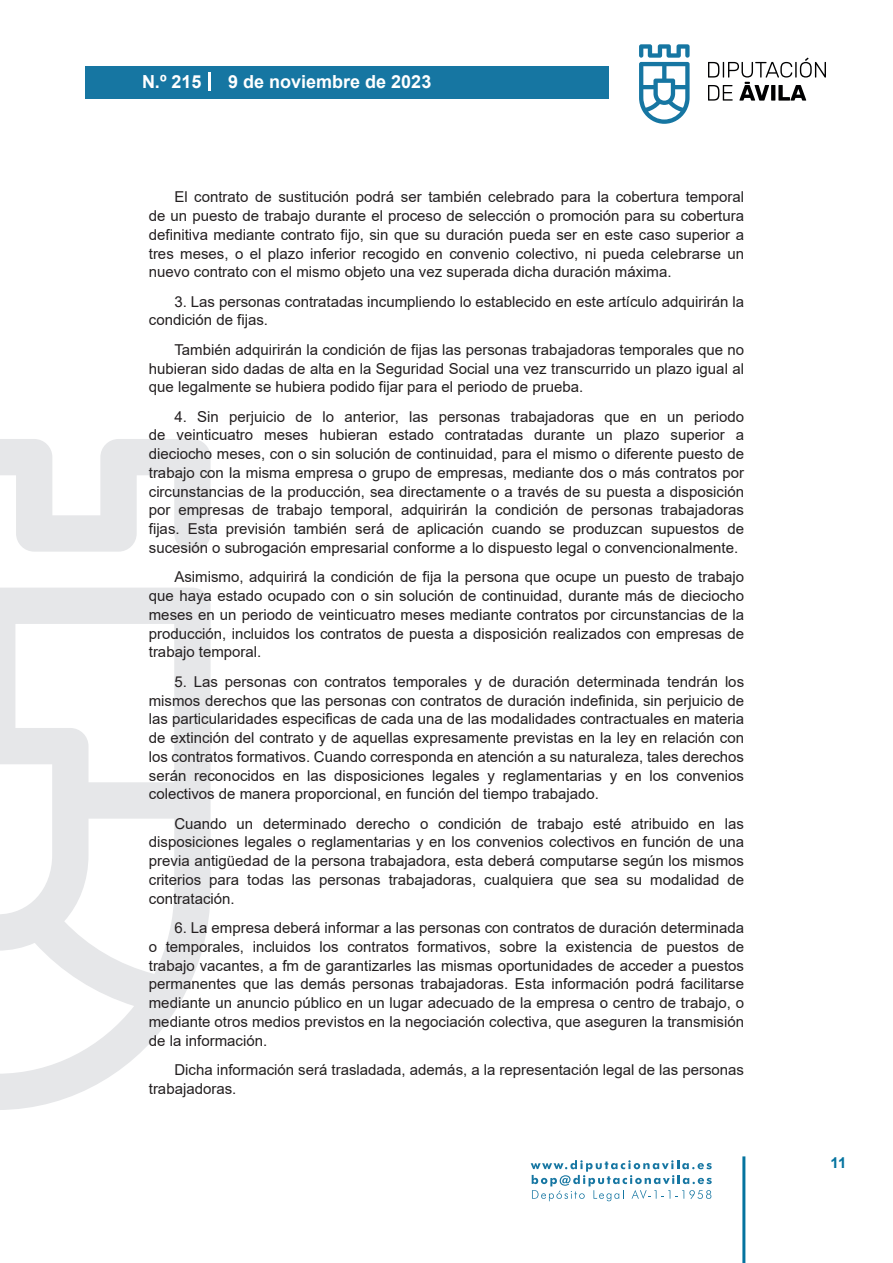
<style>
.page{position:relative;width:893px;height:1263px;background:#fff}
.page>*{position:absolute;margin:0;border:0;box-sizing:border-box;transform-origin:0 0}
.t1{font:700 18px "Arial";color:#fff}
.texto_normal{font:15px/18.8px "Arial";color:#231f20;text-align:justify}
.t2{font:700 15px "Arial";color:#04739f}
</style>
<div class="page">
<svg style="left:531px;top:1160px;width:181px;height:41px"></svg>
<div style="left:85px;top:66px;width:523px;height:33px;background:#1676a2"></div>
<svg style="left:639px;top:44px;width:51px;height:80px"></svg>
<svg style="left:708px;top:58px;width:118px;height:43px"></svg>
<hr style="left:742px;top:1156px;width:3px;height:107px;background:#04739f">
<svg style="left:208px;top:72px;width:2px;height:18px"></svg>
<svg style="left:0;top:439px;width:211px;height:671px"></svg>
<p class="t1" style="left:142px;top:69px;width:61px">N.º 215</p>
<p class="t1" style="left:228px;top:69px;width:205px">9 de noviembre de 2023</p>
<p class="texto_normal" style="left:149px;top:188px;width:597px;text-indent:26px">El contrato de sustitución podrá ser también celebrado para la cobertura temporal de un puesto de trabajo durante el proceso de selección o promoción para su cobertura definitiva mediante contrato fijo, sin que su duración pueda ser en este caso superior a tres meses, o el plazo inferior recogido en convenio colectivo, ni pueda celebrarse un nuevo contrato con el mismo objeto una vez superada dicha duración máxima.</p>
<p class="texto_normal" style="left:149px;top:292px;width:597px;text-indent:26px">3. Las personas contratadas incumpliendo lo establecido en este artículo adquirirán la condición de fijas.</p>
<p class="texto_normal" style="left:149px;top:340px;width:597px;text-indent:26px">También adquirirán la condición de fijas las personas trabajadoras temporales que no hubieran sido dadas de alta en la Seguridad Social una vez transcurrido un plazo igual al que legalmente se hubiera podido fijar para el periodo de prueba.</p>
<p class="texto_normal" style="left:149px;top:407px;width:597px;text-indent:26px">4. Sin perjuicio de lo anterior, las personas trabajadoras que en un periodo de veinticuatro meses hubieran estado contratadas durante un plazo superior a dieciocho meses, con o sin solución de continuidad, para el mismo o diferente puesto de trabajo con la misma empresa o grupo de empresas, mediante dos o más contratos por circunstancias de la producción, sea directamente o a través de su puesta a disposición por empresas de trabajo temporal, adquirirán la condición de personas trabajadoras fijas. Esta previsión también será de aplicación cuando se produzcan supuestos de sucesión o subrogación empresarial conforme a lo dispuesto legal o convencionalmente.</p>
<p class="texto_normal" style="left:149px;top:568px;width:597px;text-indent:26px">Asimismo, adquirirá la condición de fija la persona que ocupe un puesto de trabajo que haya estado ocupado con o sin solución de continuidad, durante más de dieciocho meses en un periodo de veinticuatro meses mediante contratos por circunstancias de la producción, incluidos los contratos de puesta a disposición realizados con empresas de trabajo temporal.</p>
<p class="texto_normal" style="left:149px;top:672px;width:597px;text-indent:26px">5. Las personas con contratos temporales y de duración determinada tendrán los mismos derechos que las personas con contratos de duración indefinida, sin perjuicio de las particularidades especificas de cada una de las modalidades contractuales en materia de extinción del contrato y de aquellas expresamente previstas en la ley en relación con los contratos formativos. Cuando corresponda en atención a su naturaleza, tales derechos serán reconocidos en las disposiciones legales y reglamentarias y en los convenios colectivos de manera proporcional, en función del tiempo trabajado.</p>
<p class="texto_normal" style="left:149px;top:814px;width:597px;text-indent:26px">Cuando un determinado derecho o condición de trabajo esté atribuido en las disposiciones legales o reglamentarias y en los convenios colectivos en función de una previa antigüedad de la persona trabajadora, esta deberá computarse según los mismos criterios para todas las personas trabajadoras, cualquiera que sea su modalidad de contratación.</p>
<p class="texto_normal" style="left:149px;top:918px;width:597px;text-indent:26px">6. La empresa deberá informar a las personas con contratos de duración determinada o temporales, incluidos los contratos formativos, sobre la existencia de puestos de trabajo vacantes, a fm de garantizarles las mismas oportunidades de acceder a puestos permanentes que las demás personas trabajadoras. Esta información podrá facilitarse mediante un anuncio público en un lugar adecuado de la empresa o centro de trabajo, o mediante otros medios previstos en la negociación colectiva, que aseguren la transmisión de la información.</p>
<p class="texto_normal" style="left:149px;top:1060px;width:597px;text-indent:26px">Dicha información será trasladada, además, a la representación legal de las personas trabajadoras.</p>
<p class="t2" style="left:831px;top:1152px;width:17px">11</p>
</div>
